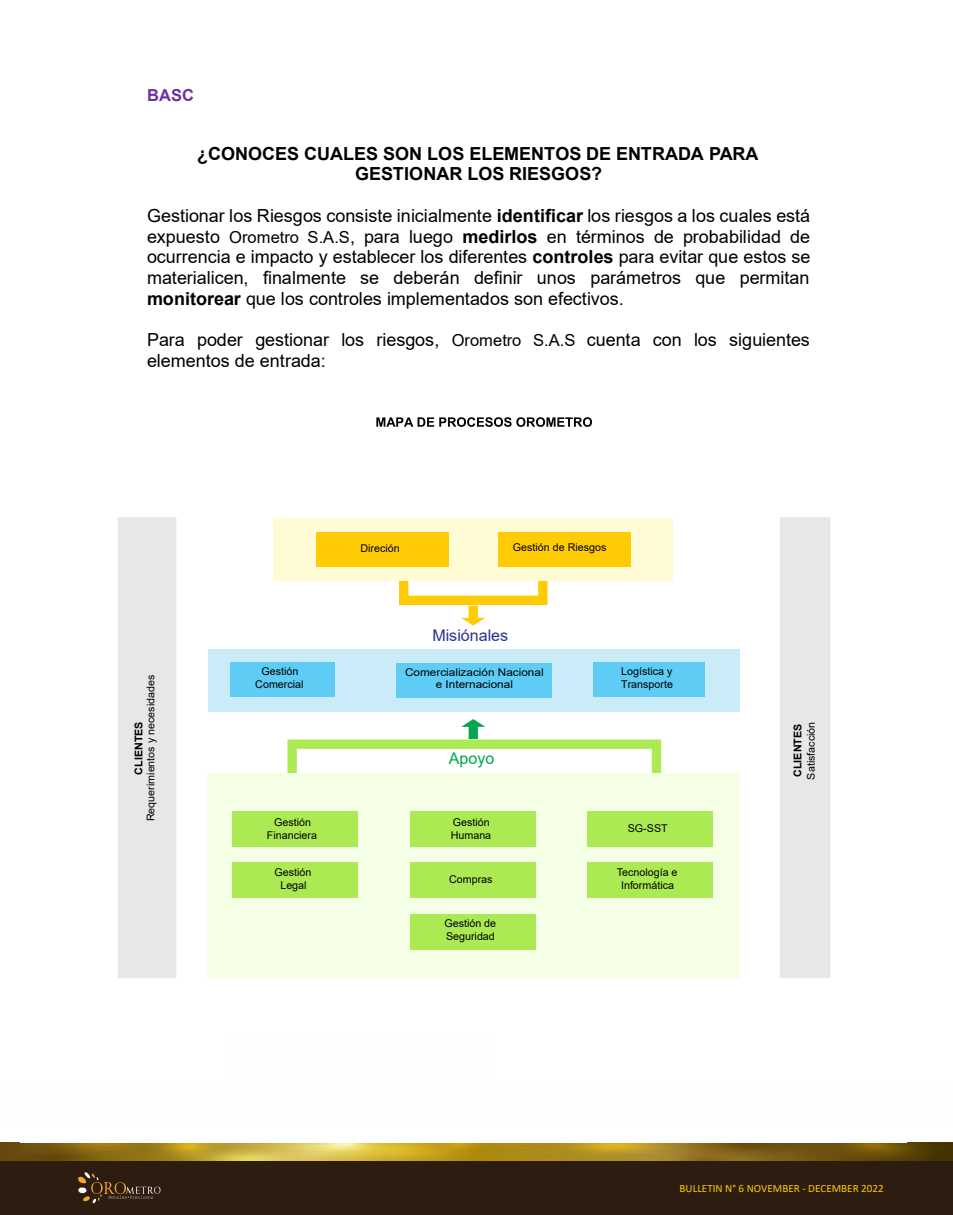
<style>
.page{position:relative;width:953px;height:1215px;background:#fff}
.page>*{position:absolute;margin:0;border:0;box-sizing:border-box;transform-origin:0 0}
.t1{font:18px/20.7px "Arial";color:#000;text-align:justify}
.t2{font:700 18px/20.7px "Arial";color:#000;text-align:center}
.t3{font:700 16.5px "Arial";color:#7030a0}
.t4{font:16.05px "Arial";color:#2e3092}
.t5{font:16.05px "Arial";color:#00a650}
.t6{font:11.1px "Calibri";color:#ffcb04}
.t7{font:10.65px/13.2px "Arial";color:#000;text-align:center}
.t8{font:10.65px/12px "Arial";color:#000;text-align:center;scale:1.1 1}
.t9{font:700 10.65px "Arial";color:#000}
.s1{font-weight:700}
.s2{font-size:16.5px}
</style>
<div class="page">
<div style="left:0;top:1160px;width:952px;height:55px;background:#2d1d10"></div>
<svg style="left:78px;top:1172px;width:83px;height:31px"></svg>
<img style="left:0;top:1143px;width:952px;height:18px">
<svg style="left:376px;top:417px;width:216px;height:10px"></svg>
<div style="left:118px;top:517px;width:58px;height:461px;background:#e6e7e8"></div>
<div style="left:399px;top:567px;width:148px;height:38px;border:9px solid #ffcb04"></div>
<div style="left:274px;top:518px;width:398px;height:63px;background:#fffcd5"></div>
<div style="left:498px;top:532px;width:132px;height:35px;background:#ffcb04"></div>
<div style="left:316px;top:532px;width:132px;height:35px;background:#ffcb04"></div>
<div style="left:209px;top:650px;width:531px;height:62px;background:#caebf8"></div>
<div style="left:230px;top:662px;width:104px;height:35px;background:#5eccf5"></div>
<div style="left:396px;top:663px;width:156px;height:35px;background:#5eccf5"></div>
<div style="left:593px;top:662px;width:112px;height:35px;background:#5eccf5"></div>
<svg style="left:461px;top:606px;width:24px;height:20px"></svg>
<div style="left:287px;top:740px;width:374px;height:84px;border:9px solid #abea53"></div>
<div style="left:207px;top:773px;width:532px;height:205px;background:#f5ffe5"></div>
<div style="left:232px;top:811px;width:125px;height:36px;background:#abea53"></div>
<div style="left:410px;top:811px;width:126px;height:36px;background:#abea53"></div>
<div style="left:587px;top:811px;width:125px;height:36px;background:#abea53"></div>
<div style="left:232px;top:862px;width:125px;height:36px;background:#abea53"></div>
<div style="left:410px;top:862px;width:126px;height:36px;background:#abea53"></div>
<div style="left:587px;top:862px;width:125px;height:36px;background:#abea53"></div>
<div style="left:410px;top:914px;width:126px;height:36px;background:#abea53"></div>
<svg style="left:461px;top:719px;width:24px;height:20px"></svg>
<div style="left:779px;top:517px;width:51px;height:461px;background:#e6e7e8;border:1px solid #e6e7e8"></div>
<p class="t3" style="left:147px;top:84px;width:49px">BASC</p>
<p class="t2" style="left:197px;top:143px;width:563px">¿CONOCES CUALES SON LOS ELEMENTOS DE ENTRADA PARA<br>GESTIONAR LOS RIESGOS?</p>
<p class="t1" style="left:147px;top:205px;width:665px">Gestionar los Riesgos consiste inicialmente <span class="s1">identificar</span> los riesgos a los cuales está expuesto <span class="s2">Orometro S.A.S</span>, para luego <span class="s1">medirlos</span> en términos de probabilidad de ocurrencia e impacto y establecer los diferentes <span class="s1">controles</span> para evitar que estos se materialicen, finalmente se deberán definir unos parámetros que permitan <span class="s1">monitorear</span> que los controles implementados son efectivos.</p>
<p class="t1" style="left:147px;top:329px;width:664px">Para poder gestionar los riesgos, <span class="s2">Orometro S.A.S</span> cuenta con los siguientes elementos de entrada:</p>
<p class="t7" style="left:360px;top:542px;width:41px">Direción</p>
<p class="t7" style="left:513px;top:541px;width:95px">Gestión de Riesgos</p>
<p class="t7" style="left:144px;top:821px;width:148px;rotate:-90deg">Requerimientos y necesidades</p>
<p class="t9" style="left:131px;top:775px;width:54px;rotate:-90deg">CLIENTES</p>
<p class="t4" style="left:432px;top:624px;width:77px">Misiónales</p>
<p class="t7" style="left:255px;top:664px;width:50px">Gestión<br>Comercial</p>
<p class="t8" style="left:405px;top:666px;width:127px">Comercialización Nacional e Internacional</p>
<p class="t7" style="left:621px;top:665px;width:53px;text-align:left">Logística y<br>Transporte</p>
<p class="t5" style="left:449px;top:748px;width:47px">Apoyo</p>
<p class="t7" style="left:267px;top:815px;width:52px">Gestión<br>Financiera</p>
<p class="t7" style="left:451px;top:815px;width:42px;text-align:left">Gestión<br>Humana</p>
<p class="t7" style="left:628px;top:822px;width:41px">SG-SST</p>
<p class="t7" style="left:274px;top:865px;width:38px">Gestión<br>Legal</p>
<p class="t7" style="left:449px;top:873px;width:45px">Compras</p>
<p class="t7" style="left:616px;top:865px;width:62px">Tecnología e<br>Informática</p>
<p class="t7" style="left:444px;top:917px;width:53px;text-align:left">Gestión de<br>Seguridad</p>
<p class="t9" style="left:790px;top:777px;width:54px;rotate:-90deg">CLIENTES</p>
<p class="t7" style="left:804px;top:780px;width:59px;rotate:-90deg">Satisfacción</p>
<p class="t6" style="left:679px;top:1181px;width:205px">BULLETIN N° 6 NOVEMBER - DECEMBER 2022</p>
</div>
